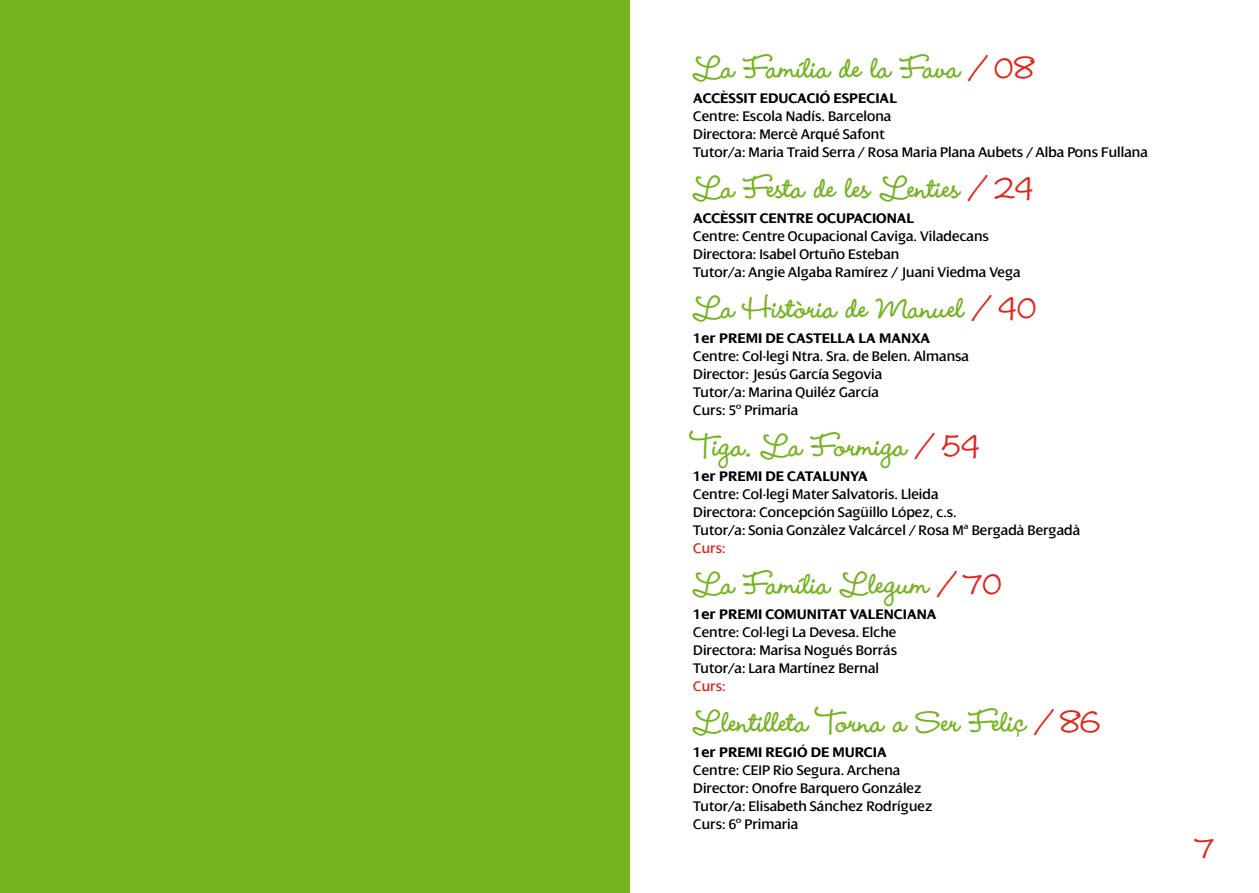
<style>
.page{position:relative;width:1259px;height:893px;background:#fff}
.page>*{position:absolute;margin:0;border:0;box-sizing:border-box;transform-origin:0 0}
.t1{font:700 37.5px "Wendy LP Std";color:#74b320}
.t2{font:700 37.5px "Wendy LP Std";color:#e32219}
.t3{font:15px/18px "Dialog";color:#000}
.t4{font:700 15px "Dialog";color:#000}
.t5{font:15px "Dialog";color:#e32219}
.s1{color:#e32219}
</style>
<div class="page">
<div style="left:0;top:0;width:629px;height:893px;background:#74b320"></div>
<h1 class="t1" style="left:693px;top:45px;width:343px">La Família de la Fava <span class="s1">/ 08</span></h1>
<p class="t4" style="left:693px;top:90px;width:205px">ACCÈSSIT EDUCACIÓ ESPECIAL</p>
<p class="t3" style="left:693px;top:107px;width:456px">Centre: Escola Nadís. Barcelona<br>Directora: Mercè Arqué Safont<br>Tutor/a: Maria Traid Serra / Rosa Maria Plana Aubets / Alba Pons Fullana</p>
<h1 class="t1" style="left:693px;top:165px;width:342px">La Festa de les Lenties <span class="s1">/ 24</span></h1>
<p class="t4" style="left:693px;top:210px;width:222px">ACCÈSSIT CENTRE OCUPACIONAL</p>
<p class="t3" style="left:693px;top:227px;width:329px">Centre: Centre Ocupacional Caviga. Viladecans<br>Directora: Isabel Ortuño Esteban<br>Tutor/a: Angie Algaba Ramírez / Juani Viedma Vega</p>
<h1 class="t1" style="left:693px;top:285px;width:345px">La Història de Manuel <span class="s1">/ 40</span></h1>
<p class="t4" style="left:693px;top:330px;width:238px">1er PREMI DE CASTELLA LA MANXA</p>
<p class="t3" style="left:693px;top:347px;width:277px">Centre: Col·legi Ntra. Sra. de Belen. Almansa<br>Director: Jesús García Segovia<br>Tutor/a: Marina Quiléz García<br>Curs: 5º Primaria</p>
<h1 class="t1" style="left:693px;top:423px;width:289px">Tiga. La Formiga <span class="s1">/ 54</span></h1>
<p class="t4" style="left:693px;top:468px;width:176px">1er PREMI DE CATALUNYA</p>
<p class="t3" style="left:693px;top:485px;width:388px">Centre: Col·legi Mater Salvatoris. Lleida<br>Directora: Concepción Sagüillo López, c.s.<br>Tutor/a: Sonia Gonzàlez Valcárcel / Rosa Mª Bergadà Bergadà</p>
<p class="t5" style="left:693px;top:540px;width:34px">Curs:</p>
<h1 class="t1" style="left:693px;top:561px;width:311px">La Família Llegum <span class="s1">/ 70</span></h1>
<p class="t4" style="left:693px;top:606px;width:245px">1er PREMI COMUNITAT VALENCIANA</p>
<p class="t3" style="left:693px;top:623px;width:205px;text-align:justify">Centre: Col·legi La Devesa. Elche Directora: Marisa Nogués Borrás Tutor/a: Lara Martínez Bernal</p>
<p class="t5" style="left:693px;top:678px;width:34px">Curs:</p>
<h1 class="t1" style="left:693px;top:699px;width:409px">Llentilleta Torna a Ser Feliç <span class="s1">/ 86</span></h1>
<p class="t4" style="left:693px;top:744px;width:195px">1er PREMI REGIÓ DE MURCIA</p>
<p class="t3" style="left:693px;top:761px;width:241px">Centre: CEIP Rio Segura. Archena<br>Director: Onofre Barquero González<br>Tutor/a: Elisabeth Sánchez Rodríguez<br>Curs: 6º Primaria</p>
<h1 class="t2" style="left:1195px;top:826px;width:21px">7</h1>
</div>
